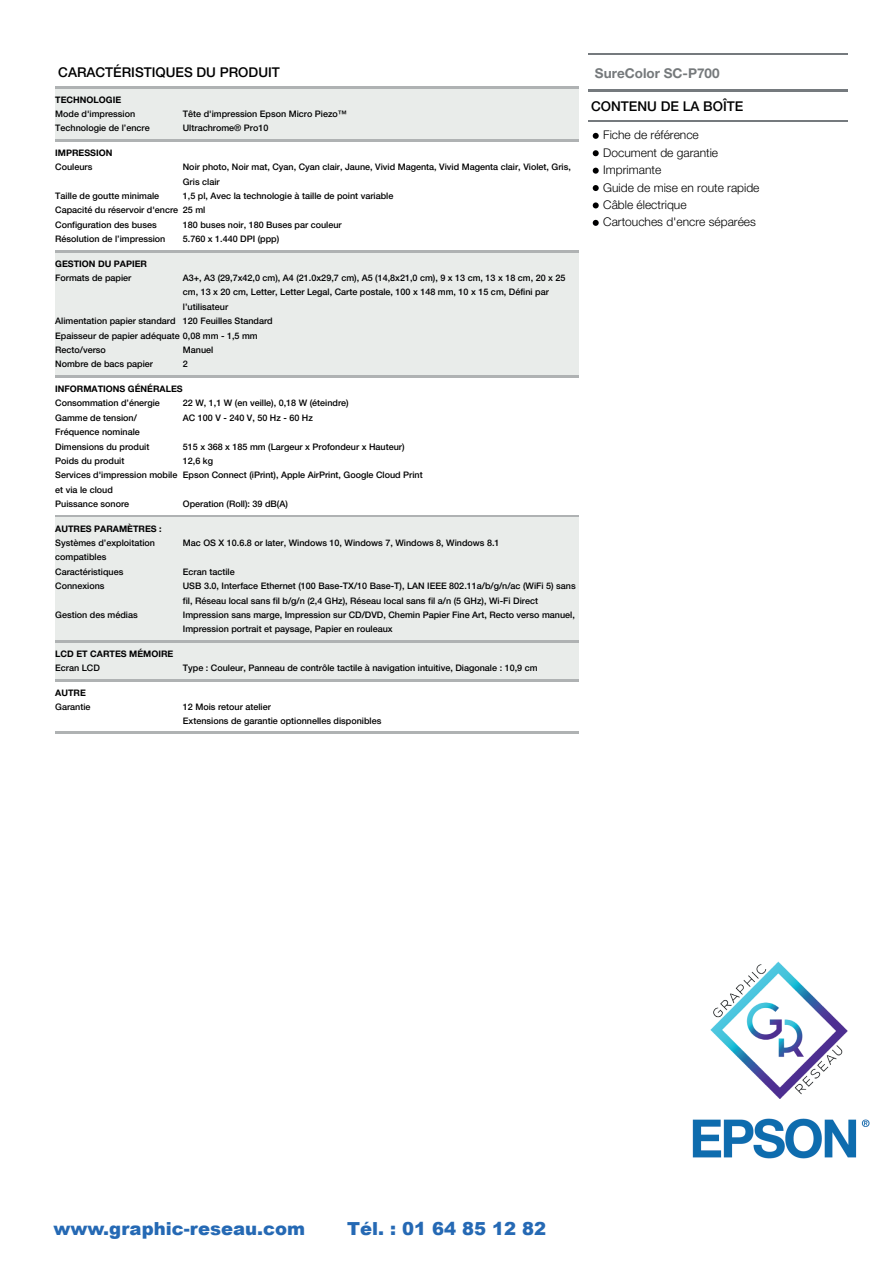
<style>
.page{position:relative;width:893px;height:1263px;background:#fff}
.page>*{position:absolute;margin:0;border:0;box-sizing:border-box;transform-origin:0 0}
.t1{font:900 18px "Arial";color:#2569b4}
.t2{font:500 13.5px "Helvetica Neue";color:#000001}
.t3{font:700 13.5px "Helvetica Neue";color:#75797b}
.t4{font:300 12px/17.4px "Helvetica Neue";color:#000001}
.t5{font:500 9px/14.4px "Helvetica Neue";color:#000001}
.t6{font:700 9px "Helvetica Neue";color:#000001}
</style>
<div class="page">
<div style="left:55px;top:88px;width:523px;height:51px;background:#e9ecea"></div>
<hr style="left:55px;top:86px;width:523px;height:2px;background:#afb2b3">
<hr style="left:55px;top:139px;width:523px;height:2px;background:#afb2b3">
<hr style="left:55px;top:140px;width:128px;height:2px;background:#afb2b3">
<hr style="left:183px;top:140px;width:395px;height:2px;background:#afb2b3">
<div style="left:55px;top:252px;width:523px;height:123px;background:#e9ecea"></div>
<hr style="left:55px;top:250px;width:523px;height:2px;background:#afb2b3">
<hr style="left:55px;top:375px;width:523px;height:2px;background:#afb2b3">
<hr style="left:55px;top:376px;width:128px;height:2px;background:#afb2b3">
<hr style="left:183px;top:376px;width:395px;height:2px;background:#afb2b3">
<div style="left:55px;top:516px;width:523px;height:124px;background:#e9ecea"></div>
<hr style="left:55px;top:515px;width:523px;height:1px;background:#afb2b3">
<hr style="left:55px;top:516px;width:128px;height:1px;background:#afb2b3">
<hr style="left:183px;top:516px;width:395px;height:1px;background:#afb2b3">
<div style="left:55px;top:642px;width:523px;height:37px;background:#e9ecea"></div>
<hr style="left:55px;top:640px;width:523px;height:2px;background:#afb2b3">
<hr style="left:55px;top:679px;width:523px;height:1px;background:#afb2b3">
<hr style="left:55px;top:732px;width:523px;height:2px;background:#afb2b3">
<hr style="left:55px;top:680px;width:128px;height:1px;background:#afb2b3">
<hr style="left:183px;top:680px;width:395px;height:1px;background:#afb2b3">
<hr style="left:55px;top:731px;width:128px;height:2px;background:#afb2b3">
<hr style="left:183px;top:731px;width:395px;height:2px;background:#afb2b3">
<hr style="left:588px;top:53px;width:260px;height:2px;background:#757a7e">
<hr style="left:588px;top:89px;width:260px;height:2px;background:#757a7e">
<hr style="left:588px;top:91px;width:260px;height:1px;background:#757a7e">
<hr style="left:588px;top:121px;width:260px;height:1px;background:#757a7e">
<svg style="left:593px;top:133px;width:6px;height:6px"></svg>
<svg style="left:593px;top:150px;width:6px;height:6px"></svg>
<svg style="left:593px;top:168px;width:6px;height:6px"></svg>
<svg style="left:593px;top:185px;width:6px;height:6px"></svg>
<svg style="left:593px;top:202px;width:6px;height:6px"></svg>
<svg style="left:593px;top:220px;width:6px;height:6px"></svg>
<img style="left:692px;top:1118px;width:178px;height:41px">
<img style="left:710px;top:961px;width:138px;height:137px">
<h2 class="t2" style="left:58px;top:64px;width:223px">CARACTÉRISTIQUES DU PRODUIT</h2>
<p class="t6" style="left:55px;top:94px;width:67px">TECHNOLOGIE</p>
<p class="t5" style="left:55px;top:107px;width:82px">Mode d'impression</p>
<p class="t5" style="left:183px;top:107px;width:165px">Tête d'impression Epson Micro Piezo™</p>
<p class="t5" style="left:55px;top:121px;width:96px">Technologie de l’encre</p>
<p class="t5" style="left:183px;top:121px;width:87px">Ultrachrome® Pro10</p>
<p class="t6" style="left:55px;top:147px;width:59px">IMPRESSION</p>
<p class="t5" style="left:55px;top:160px;width:39px">Couleurs</p>
<p class="t5" style="left:183px;top:160px;width:389px">Noir photo, Noir mat, Cyan, Cyan clair, Jaune, Vivid Magenta, Vivid Magenta clair, Violet, Gris,<br>Gris clair</p>
<p class="t5" style="left:55px;top:189px;width:106px">Taille de goutte minimale</p>
<p class="t5" style="left:55px;top:189px;width:340px;text-indent:128px">1,5 pl, Avec la technologie à taille de point variable<br>Capacité du réservoir d'encre 25 ml<br>Configuration des buses</p>
<p class="t5" style="left:183px;top:217px;width:160px">180 buses noir, 180 Buses par couleur</p>
<p class="t5" style="left:55px;top:232px;width:112px">Résolution de l’impression</p>
<p class="t5" style="left:183px;top:232px;width:98px">5.760 x 1.440 DPI (ppp)</p>
<p class="t6" style="left:55px;top:258px;width:93px">GESTION DU PAPIER</p>
<p class="t5" style="left:55px;top:271px;width:78px">Formats de papier</p>
<p class="t5" style="left:183px;top:271px;width:384px">A3+, A3 (29,7x42,0 cm), A4 (21.0x29,7 cm), A5 (14,8x21,0 cm), 9 x 13 cm, 13 x 18 cm, 20 x 25</p>
<p class="t5" style="left:183px;top:285px;width:367px">cm, 13 x 20 cm, Letter, Letter Legal, Carte postale, 100 x 148 mm, 10 x 15 cm, Défini par</p>
<p class="t5" style="left:183px;top:299px;width:47px">l’utilisateur</p>
<p class="t5" style="left:55px;top:314px;width:219px">Alimentation papier standard 120 Feuilles Standard</p>
<p class="t5" style="left:55px;top:328px;width:204px">Epaisseur de papier adéquate 0,08 mm - 1,5 mm</p>
<p class="t5" style="left:55px;top:343px;width:52px">Recto/verso</p>
<p class="t5" style="left:183px;top:343px;width:32px">Manuel</p>
<p class="t5" style="left:55px;top:357px;width:99px">Nombre de bacs papier</p>
<p class="t5" style="left:183px;top:357px;width:7px">2</p>
<p class="t6" style="left:55px;top:383px;width:129px">INFORMATIONS GÉNÉRALES</p>
<p class="t5" style="left:55px;top:396px;width:106px">Consommation d’énergie</p>
<p class="t5" style="left:183px;top:396px;width:167px">22 W, 1,1 W (en veille), 0,18 W (éteindre)</p>
<p class="t5" style="left:55px;top:410px;width:86px">Gamme de tension/<br>Fréquence nominale</p>
<p class="t5" style="left:183px;top:410px;width:132px">AC 100 V - 240 V, 50 Hz - 60 Hz</p>
<p class="t5" style="left:55px;top:439px;width:96px">Dimensions du produit</p>
<p class="t5" style="left:183px;top:439px;width:223px">515 x 368 x 185 mm (Largeur x Profondeur x Hauteur)</p>
<p class="t5" style="left:55px;top:453px;width:71px">Poids du produit</p>
<p class="t5" style="left:183px;top:453px;width:32px">12,6 kg</p>
<p class="t5" style="left:55px;top:468px;width:124px">Services d'impression mobile et via le cloud</p>
<p class="t5" style="left:183px;top:468px;width:241px">Epson Connect (iPrint), Apple AirPrint, Google Cloud Print</p>
<p class="t5" style="left:55px;top:497px;width:76px">Puissance sonore</p>
<p class="t5" style="left:183px;top:497px;width:107px">Operation (Roll): 39 dB(A)</p>
<p class="t6" style="left:55px;top:523px;width:108px">AUTRES PARAMÈTRES :</p>
<p class="t5" style="left:55px;top:535px;width:101px">Systèmes d’exploitation compatibles</p>
<p class="t5" style="left:183px;top:535px;width:318px">Mac OS X 10.6.8 or later, Windows 10, Windows 7, Windows 8, Windows 8.1</p>
<p class="t5" style="left:55px;top:564px;width:70px">Caractéristiques</p>
<p class="t5" style="left:183px;top:564px;width:53px">Ecran tactile</p>
<p class="t5" style="left:55px;top:579px;width:51px">Connexions</p>
<p class="t5" style="left:183px;top:579px;width:394px">USB 3.0, Interface Ethernet (100 Base-TX/10 Base-T), LAN IEEE 802.11a/b/g/n/ac (WiFi 5) sans fil, Réseau local sans fil b/g/n (2,4 GHz), Réseau local sans fil a/n (5 GHz), Wi-Fi Direct</p>
<p class="t5" style="left:55px;top:607px;width:84px">Gestion des médias</p>
<p class="t5" style="left:183px;top:607px;width:393px">Impression sans marge, Impression sur CD/DVD, Chemin Papier Fine Art, Recto verso manuel,<br>Impression portrait et paysage, Papier en rouleaux</p>
<p class="t6" style="left:55px;top:648px;width:120px">LCD ET CARTES MÉMOIRE</p>
<p class="t5" style="left:55px;top:661px;width:46px">Ecran LCD</p>
<p class="t5" style="left:183px;top:661px;width:356px">Type : Couleur, Panneau de contrôle tactile à navigation intuitive, Diagonale : 10,9 cm</p>
<p class="t6" style="left:55px;top:687px;width:32px">AUTRE</p>
<p class="t5" style="left:55px;top:699px;width:37px">Garantie</p>
<p class="t5" style="left:183px;top:699px;width:200px">12 Mois retour atelier<br>Extensions de garantie optionnelles disponibles</p>
<h2 class="t3" style="left:595px;top:65px;width:126px">SureColor SC-P700</h2>
<h2 class="t2" style="left:591px;top:98px;width:154px">CONTENU DE LA BOÎTE</h2>
<h3 class="t4" style="left:603px;top:126px;width:158px">Fiche de référence<br>Document de garantie<br>Imprimante<br>Guide de mise en route rapide<br>Câble électrique<br>Cartouches d'encre séparées</h3>
<h1 class="t1" style="left:54px;top:1215px;width:253px">www.graphic-reseau.com</h1>
<h1 class="t1" style="left:347px;top:1215px;width:201px">Tél. : 01 64 85 12 82</h1>
</div>
